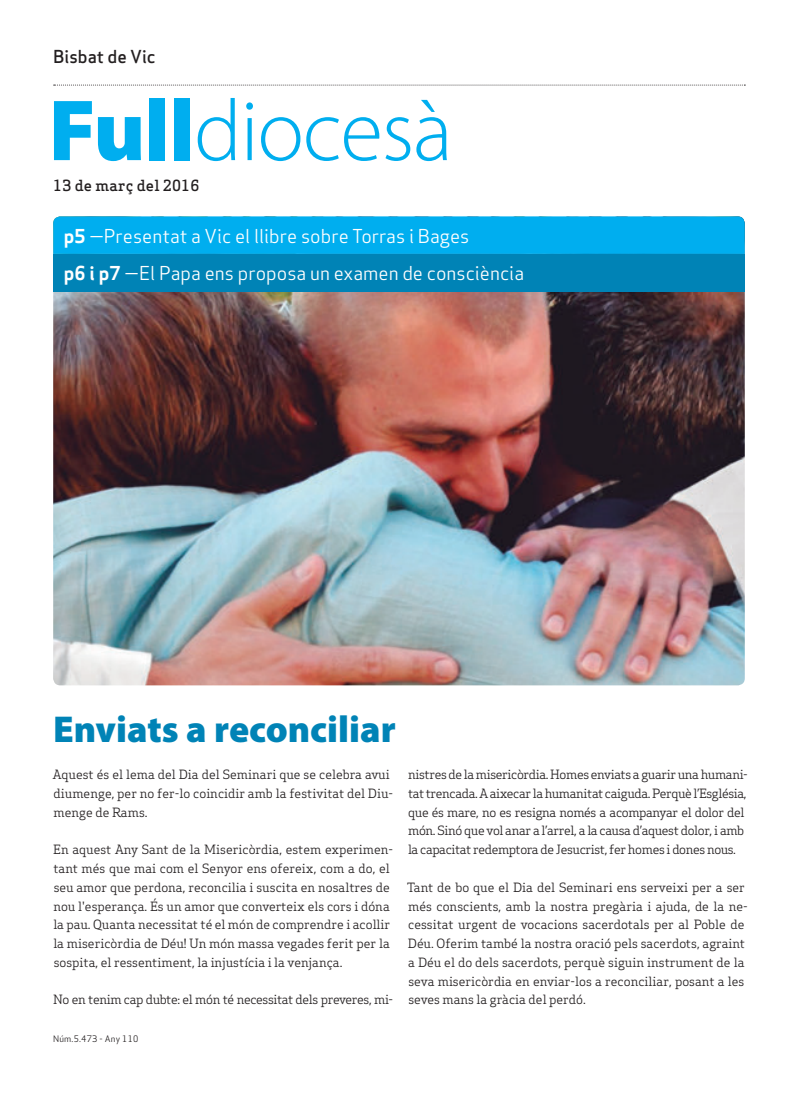
<style>
.page{position:relative;width:798px;height:1099px;background:#fff}
.page>*{position:absolute;margin:0;border:0;box-sizing:border-box;transform-origin:0 0}
.Titulars{font:300 87.5px "Myriad Pro";letter-spacing:-.015em;color:#00aeef}
.Titulars-2{font:900 37.5px "Myriad Pro";color:#0083b6}
.Destacat_Portada{font:18.75px "Apex Sans Book T";color:#fff}
.Capçalera{font:17.5px "Apex Sans Medium T";color:#231f20}
.Data{font:500 15px "Apex Serif";letter-spacing:.01em;color:#231f20}
.Text_General{font:12.5px/18.8px "Apex Serif";color:#231f20}
.Text_General-2{font:12.5px/18.8px "Apex Serif";letter-spacing:-.03em;color:#231f20}
.Data_Peu{font:8.75px "Apex Sans Book T";letter-spacing:.02em;color:#231f20}
.s1{font-weight:900}
.s2{font-family:"Apex Sans Bold T"}
</style>
<div class="page">
<svg style="left:54px;top:85px;width:691px;height:1px"></svg>
<img style="left:53px;top:291px;width:691px;height:394px">
<div style="left:53px;top:216px;width:691px;height:38px;background:#00aeef"></div>
<div style="left:53px;top:254px;width:691px;height:37px;background:#0083b6"></div>
<p class="Capçalera" style="left:53px;top:45px;width:104px">Bisbat de Vic</p>
<p class="Titulars" style="left:49px;top:78px;width:405px"><span class="s1">Full</span>diocesà</p>
<p class="Data" style="left:53px;top:176px;width:148px">13 de març del 2016</p>
<p class="Destacat_Portada" style="left:64px;top:224px;width:407px"><span class="s2">p5</span> —Presentat a Vic el llibre sobre Torras i Bages</p>
<p class="Destacat_Portada" style="left:64px;top:261px;width:461px"><span class="s2">p6 i p7</span> —El Papa ens proposa un examen de consciència</p>
<p class="Titulars-2" style="left:53px;top:704px;width:344px">Enviats a reconciliar</p>
<p class="Text_General" style="left:53px;top:765px;width:342px">Aquest és el lema del Dia del Seminari que se celebra avui diumenge, per no fer-lo coincidir amb la festivitat del Diu&shy;menge de Rams.</p>
<p class="Text_General" style="left:53px;top:840px;width:341px">En aquest Any Sant de la Misericòrdia, estem experimen&shy;tant més que mai com el Senyor ens ofereix, com a do, el seu amor que perdona, reconcilia i suscita en nosaltres de nou l'esperança. És un amor que converteix els cors i dóna la pau. Quanta necessitat té el món de comprendre i acollir la misericòrdia de Déu! Un món massa vegades ferit per la sospita, el ressentiment, la injustícia i la venjança.</p>
<p class="Text_General-2" style="left:53px;top:990px;width:341px">No en tenim cap dubte: el món té necessitat dels preveres, mi-</p>
<p class="Data_Peu" style="left:53px;top:1032px;width:87px">Núm.5.473 - Any 110</p>
<p class="Text_General-2" style="left:408px;top:765px;width:341px">nistres de la misericòrdia. Homes enviats a guarir una humani&shy;tat trencada. A aixecar la humanitat caiguda. Perquè l’Església, que és mare, no es resigna només a acompanyar el dolor del món. Sinó que vol anar a l’arrel, a la causa d’aquest dolor, i amb la capacitat redemptora de Jesucrist, fer homes i dones nous.</p>
<p class="Text_General" style="left:407px;top:877px;width:342px">Tant de bo que el Dia del Seminari ens serveixi per a ser més conscients, amb la nostra pregària i ajuda, de la ne&shy;cessitat urgent de vocacions sacerdotals per al Poble de Déu. Oferim també la nostra oració pels sacerdots, agraint a Déu el do dels sacerdots, perquè siguin instrument de la seva misericòrdia en enviar-los a reconciliar, posant a les seves mans la gràcia del perdó.</p>
</div>
